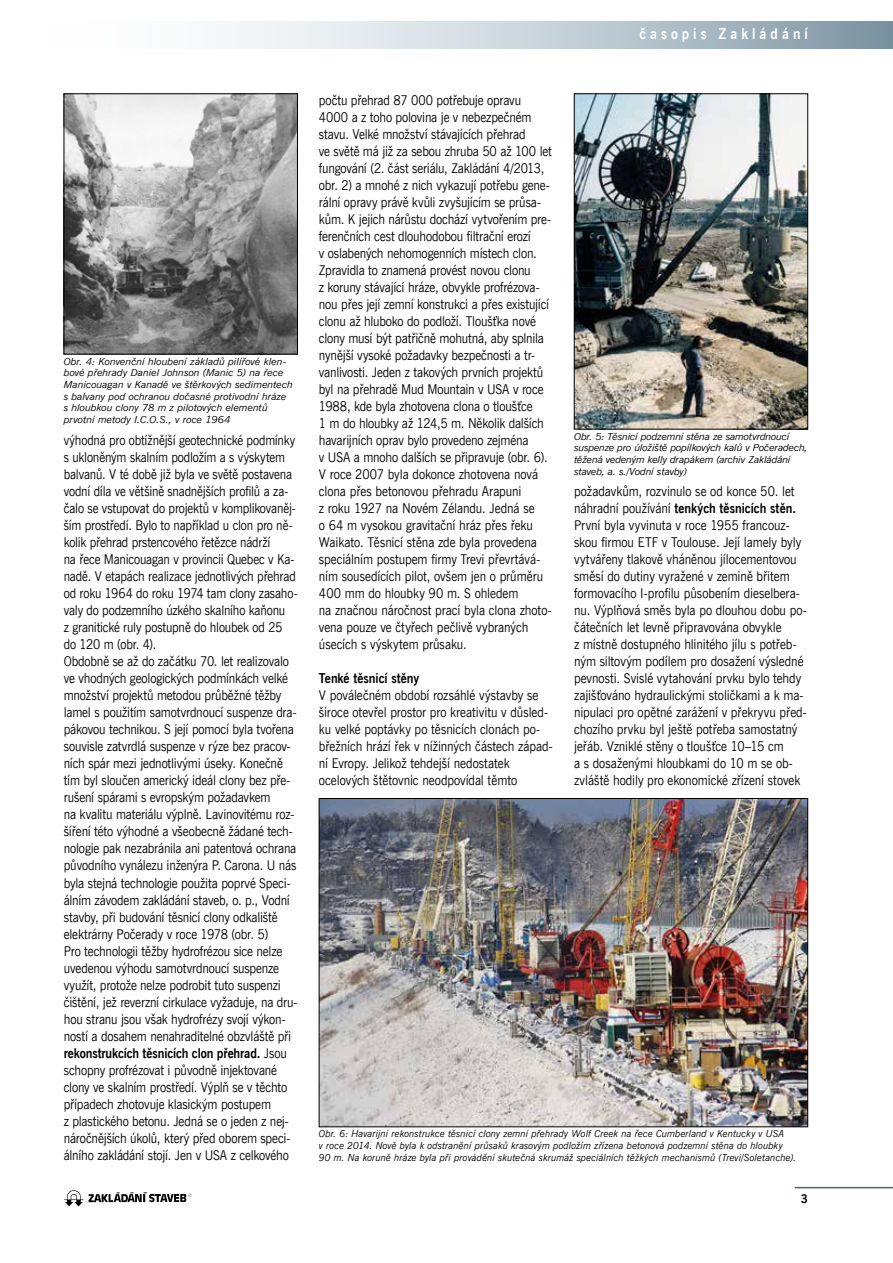
<style>
.page{position:relative;width:893px;height:1263px;background:#fff}
.page>*{position:absolute;margin:0;border:0;box-sizing:border-box;transform-origin:0 0}
.t1{font:700 15px "News Gothic AT";letter-spacing:.3em;color:#fff;scale:.9 1}
.t2{font:13.5px/17px "News Gothic AT";letter-spacing:-.01em;color:#000;scale:.9 1}
.t3{font:13.5px/17px "News Gothic AT";letter-spacing:-.01em;color:#000;scale:.89 1}
.t4{font:700 13.5px "News Gothic AT";color:#000;scale:.9 1}
.t5{font:700 12px "News Gothic AT";color:#000}
.t6{font:italic 9.75px/11.7px "News Gothic AT";letter-spacing:-.015em;color:#000;scale:1.11 1}
.t7{font:italic 9.75px/11.7px "News Gothic AT";letter-spacing:-.015em;color:#000}
.s1{font-weight:700}
</style>
<div class="page">
<svg style="left:231px;top:21px;width:662px;height:28px;background:#bfccd4"></svg>
<img style="left:66px;top:96px;width:230px;height:256px">
<div style="left:64px;top:94px;width:234px;height:260px;border:1px solid #000"></div>
<img style="left:576px;top:96px;width:230px;height:331px">
<div style="left:574px;top:94px;width:234px;height:335px;border:1px solid #000"></div>
<img style="left:321px;top:800px;width:485px;height:325px">
<div style="left:319px;top:798px;width:489px;height:329px;border:1px solid #000"></div>
<svg style="left:89px;top:1192px;width:102px;height:10px"></svg>
<svg style="left:64px;top:1190px;width:19px;height:16px"></svg>
<hr style="left:795px;top:1187px;width:98px;height:1px;background:#3f6576">
<p class="t6" style="left:64px;top:355px;width:208px">Obr. 4: Konvenční hloubení základů pilířové klen&shy;bové přehrady Daniel Johnson (Manic 5) na řece Manicouagan v Kanadě ve štěrkových sedimentech s balvany pod ochranou dočasné protivodní hráze s hloubkou clony 78 m z pilotových elementů prvotní metody I.C.O.S., v roce 1964</p>
<p class="t3" style="left:64px;top:432px;width:264px">výhodná pro obtížnější geotechnické podmínky s ukloněným skalním podložím a s výskytem balvanů. V té době již byla ve světě postavena vodní díla ve většině snadnějších profilů a za&shy;čalo se vstupovat do projektů v komplikovaněj&shy;ším prostředí. Bylo to například u clon pro ně&shy;kolik přehrad prstencového řetězce nádrží<br>na řece Manicouagan v provincii Quebec v Ka&shy;nadě. V etapách realizace jednotlivých přehrad od roku 1964 do roku 1974 tam clony zasaho&shy;valy do podzemního úzkého skalního kaňonu<br>z granitické ruly postupně do hloubek od 25 do 120 m (obr. 4).<br>Obdobně se až do začátku 70. let realizovalo ve vhodných geologických podmínkách velké množství projektů metodou průběžné těžby lamel s použitím samotvrdnoucí suspenze dra&shy;pákovou technikou. S její pomocí byla tvořena souvisle zatvrdlá suspenze v rýze bez pracov&shy;ních spár mezi jednotlivými úseky. Konečně tím byl sloučen americký ideál clony bez pře&shy;rušení spárami s evropským požadavkem<br>na kvalitu materiálu výplně. Lavinovitému roz&shy;šíření této výhodné a všeobecně žádané tech&shy;nologie pak nezabránila ani patentová ochrana původního vynálezu inženýra P. Carona. U nás byla stejná technologie použita poprvé Speci&shy;álním závodem zakládání staveb, o. p., Vodní stavby, při budování těsnicí clony odkaliště elektrárny Počerady v roce 1978 (obr. 5)<br>Pro technologii těžby hydrofrézou sice nelze uvedenou výhodu samotvrdnoucí suspenze využít, protože nelze podrobit tuto suspenzi čištění, jež reverzní cirkulace vyžaduje, na dru&shy;hou stranu jsou však hydrofrézy svojí výkon&shy;ností a dosahem nenahraditelné obzvláště při <span class="s1">rekonstrukcích těsnicích clon přehrad.</span> Jsou schopny profrézovat i původně injektované clony ve skalním prostředí. Výplň se v těchto případech zhotovuje klasickým postupem<br>z plastického betonu. Jedná se o jeden z nej&shy;náročnějších úkolů, který před oborem speci&shy;álního zakládání stojí. Jen v USA z celkového</p>
<p class="t2" style="left:319px;top:92px;width:260px">počtu přehrad 87 000 potřebuje opravu 4000 a z toho polovina je v nebezpečném stavu. Velké množství stávajících přehrad<br>ve světě má již za sebou zhruba 50 až 100 let fungování (2. část seriálu, Zakládání 4/2013, obr. 2) a mnohé z nich vykazují potřebu gene&shy;rální opravy právě kvůli zvyšujícím se průsa&shy;kům. K jejich nárůstu dochází vytvořením pre&shy;ferenčních cest dlouhodobou filtrační erozí<br>v oslabených nehomogenních místech clon.<br>Zpravidla to znamená provést novou clonu<br>z koruny stávající hráze, obvykle profrézova&shy;nou přes její zemní konstrukci a přes existující clonu až hluboko do podloží. Tloušťka nové clony musí být patřičně mohutná, aby splnila nynější vysoké požadavky bezpečnosti a tr&shy;vanlivosti. Jeden z takových prvních projektů byl na přehradě Mud Mountain v USA v roce 1988, kde byla zhotovena clona o tloušťce<br>1 m do hloubky až 124,5 m. Několik dalších havarijních oprav bylo provedeno zejména<br>v USA a mnoho dalších se připravuje (obr. 6).<br>V roce 2007 byla dokonce zhotovena nová clona přes betonovou přehradu Arapuni<br>z roku 1927 na Novém Zélandu. Jedná se<br>o 64 m vysokou gravitační hráz přes řeku Waikato. Těsnicí stěna zde byla provedena speciálním postupem firmy Trevi převrtává&shy;ním sousedících pilot, ovšem jen o průměru 400 mm do hloubky 90 m. S ohledem<br>na značnou náročnost prací byla clona zhoto&shy;vena pouze ve čtyřech pečlivě vybraných úsecích s výskytem průsaku.</p>
<p class="t4" style="left:319px;top:670px;width:113px">Tenké těsnicí stěny</p>
<p class="t2" style="left:319px;top:687px;width:261px">V poválečném období rozsáhlé výstavby se široce otevřel prostor pro kreativitu v důsled&shy;ku velké poptávky po těsnicích clonách po&shy;břežních hrází řek v nížinných částech západ&shy;ní Evropy. Jelikož tehdejší nedostatek ocelových štětovnic neodpovídal těmto</p>
<p class="t1" style="left:639px;top:25px;width:189px">časopis Zakládání</p>
<p class="t6" style="left:574px;top:430px;width:212px">Obr. 5: Těsnicí podzemní stěna ze samotvrdnoucí suspenze pro úložiště popílkových kalů v Počeradech, těžená vedeným kelly drapákem (archiv Zakládání staveb, a. s./Vodní stavby)</p>
<p class="t2" style="left:574px;top:483px;width:260px">požadavkům, rozvinulo se od konce 50. let náhradní používání <span class="s1">tenkých těsnicích stěn.<br></span>První byla vyvinuta v roce 1955 francouz&shy;skou firmou ETF v Toulouse. Její lamely byly vytvářeny tlakově vháněnou jílocementovou směsí do dutiny vyražené v zemině břitem formovacího I-profilu působením dieselbera&shy;nu. Výplňová směs byla po dlouhou dobu po&shy;čátečních let levně připravována obvykle<br>z místně dostupného hlinitého jílu s potřeb&shy;ným siltovým podílem pro dosažení výsledné pevnosti. Svislé vytahování prvku bylo tehdy zajišťováno hydraulickými stoličkami a k ma&shy;nipulaci pro opětné zarážení v překryvu před&shy;chozího prvku byl ještě potřeba samostatný jeřáb. Vzniklé stěny o tloušťce 10–15 cm<br>a s dosaženými hloubkami do 10 m se ob&shy;zvláště hodily pro ekonomické zřízení stovek</p>
<p class="t7" style="left:319px;top:1128px;width:479px">Obr. 6: Havarijní rekonstrukce těsnicí clony zemní přehrady Wolf Creek na řece Cumberland v Kentucky v USA<br>v roce 2014. Nově byla k odstranění průsaků krasovým podložím zřízena betonová podzemní stěna do hloubky<br>90 m. Na koruně hráze byla při provádění skutečná skrumáž speciálních těžkých mechanismů (Trevi/Soletanche).</p>
<p class="t5" style="left:801px;top:1191px;width:9px">3</p>
</div>
